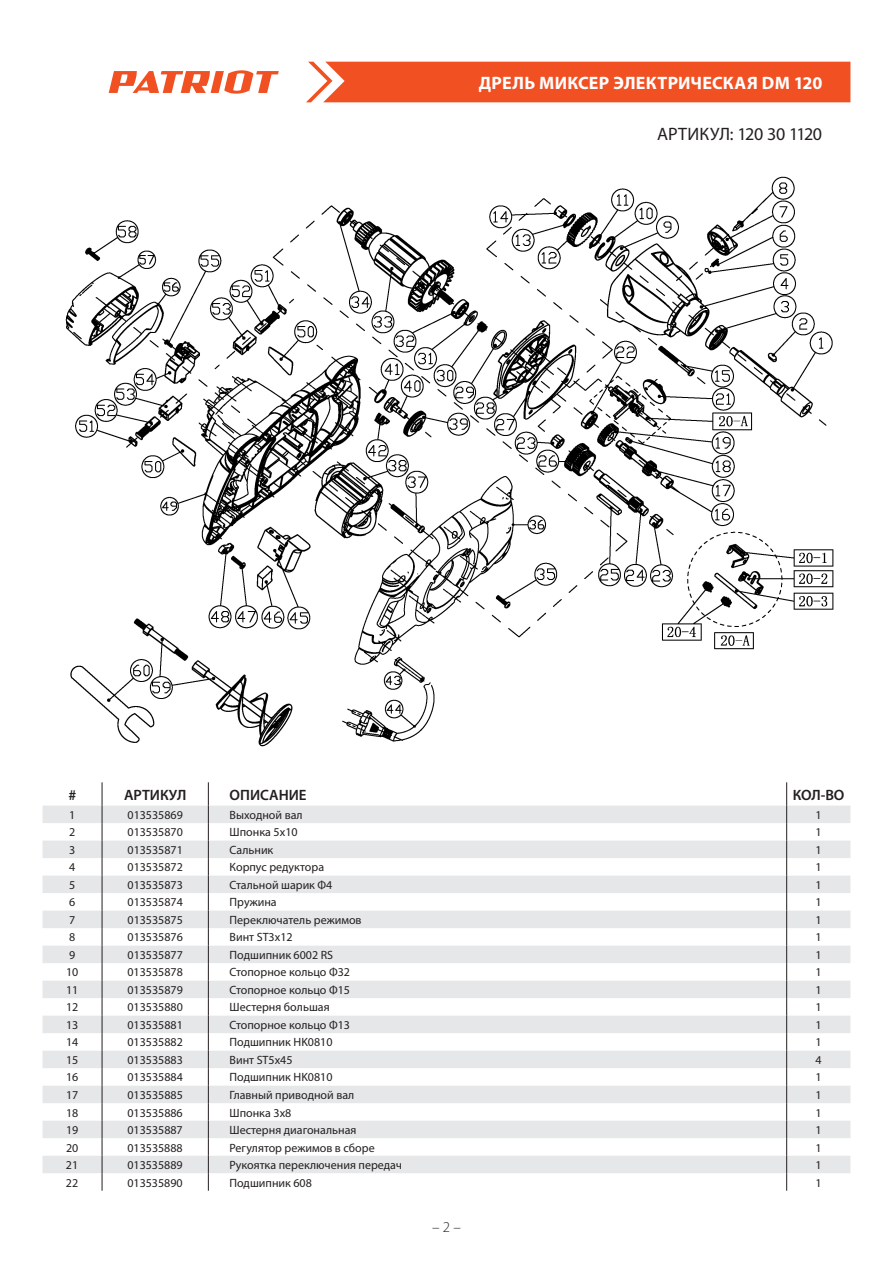
<style>
.page{position:relative;width:893px;height:1263px;background:#fff}
.page>*{position:absolute;margin:0;border:0;box-sizing:border-box;transform-origin:0 0}
.t1{font:700 18px "Myriad Pro";letter-spacing:.015em;color:#fff}
.t2{font:18px "Myriad Pro";letter-spacing:-.01em;color:#231f20}
.t3{font:600 15px "Myriad Pro";color:#231f20}
.t4{font:300 15px "Myriad Pro";color:#231f20}
.t5{font:12px "Myriad Pro";color:#231f20}
</style>
<div class="page">
<div style="left:306px;top:62px;width:544px;height:40px;background:#f15122"></div>
<svg style="left:109px;top:70px;width:170px;height:24px"></svg>
<svg style="left:43px;top:805px;width:807px;height:368px;fill:#e6e7e9"></svg>
<svg style="left:102px;top:782px;width:1px;height:409px"></svg>
<svg style="left:208px;top:782px;width:1px;height:409px"></svg>
<svg style="left:786px;top:782px;width:1px;height:409px"></svg>
<img style="left:65px;top:176px;width:769px;height:571px">
<h1 class="t1" style="left:479px;top:73px;width:345px">ДРЕЛЬ МИКСЕР ЭЛЕКТРИЧЕСКАЯ DM 120</h1>
<h1 class="t2" style="left:657px;top:123px;width:167px">АРТИКУЛ: 120 30 1120</h1>
<p class="t3" style="left:68px;top:785px;width:9px">#</p>
<p class="t3" style="left:124px;top:785px;width:64px">АРТИКУЛ</p>
<p class="t3" style="left:230px;top:785px;width:78px">ОПИСАНИЕ</p>
<p class="t3" style="left:793px;top:785px;width:53px">КОЛ-ВО</p>
<p class="t5" style="left:69px;top:807px;width:8px">1</p>
<p class="t5" style="left:128px;top:807px;width:57px">013535869</p>
<p class="t5" style="left:230px;top:807px;width:75px">Выходной вал</p>
<p class="t5" style="left:815px;top:807px;width:8px">1</p>
<p class="t5" style="left:69px;top:825px;width:8px">2</p>
<p class="t5" style="left:128px;top:825px;width:57px">013535870</p>
<p class="t5" style="left:230px;top:825px;width:70px">Шпонка 5х10</p>
<p class="t5" style="left:815px;top:825px;width:8px">1</p>
<p class="t5" style="left:69px;top:842px;width:8px">3</p>
<p class="t5" style="left:128px;top:842px;width:57px">013535871</p>
<p class="t5" style="left:230px;top:842px;width:45px">Сальник</p>
<p class="t5" style="left:815px;top:842px;width:8px">1</p>
<p class="t5" style="left:69px;top:860px;width:8px">4</p>
<p class="t5" style="left:128px;top:860px;width:57px">013535872</p>
<p class="t5" style="left:230px;top:860px;width:96px">Корпус редуктора</p>
<p class="t5" style="left:815px;top:860px;width:8px">1</p>
<p class="t5" style="left:69px;top:877px;width:8px">5</p>
<p class="t5" style="left:128px;top:877px;width:57px">013535873</p>
<p class="t5" style="left:230px;top:877px;width:104px">Стальной шарик Ф4</p>
<p class="t5" style="left:815px;top:877px;width:8px">1</p>
<p class="t5" style="left:69px;top:895px;width:8px">6</p>
<p class="t5" style="left:128px;top:895px;width:57px">013535874</p>
<p class="t5" style="left:230px;top:895px;width:49px">Пружина</p>
<p class="t5" style="left:815px;top:895px;width:8px">1</p>
<p class="t5" style="left:69px;top:912px;width:8px">7</p>
<p class="t5" style="left:128px;top:912px;width:57px">013535875</p>
<p class="t5" style="left:230px;top:912px;width:134px">Переключатель режимов</p>
<p class="t5" style="left:815px;top:912px;width:8px">1</p>
<p class="t5" style="left:69px;top:930px;width:8px">8</p>
<p class="t5" style="left:128px;top:930px;width:57px">013535876</p>
<p class="t5" style="left:230px;top:930px;width:65px">Винт ST3х12</p>
<p class="t5" style="left:815px;top:930px;width:8px">1</p>
<p class="t5" style="left:69px;top:947px;width:8px">9</p>
<p class="t5" style="left:128px;top:947px;width:57px">013535877</p>
<p class="t5" style="left:230px;top:947px;width:105px">Подшипник 6002 RS</p>
<p class="t5" style="left:815px;top:947px;width:8px">1</p>
<p class="t5" style="left:66px;top:965px;width:14px">10</p>
<p class="t5" style="left:127px;top:965px;width:57px">013535878</p>
<p class="t5" style="left:230px;top:965px;width:122px">Стопорное кольцо Ф32</p>
<p class="t5" style="left:815px;top:965px;width:8px">1</p>
<p class="t5" style="left:66px;top:982px;width:14px">11</p>
<p class="t5" style="left:127px;top:982px;width:57px">013535879</p>
<p class="t5" style="left:230px;top:982px;width:122px">Стопорное кольцо Ф15</p>
<p class="t5" style="left:815px;top:982px;width:8px">1</p>
<p class="t5" style="left:66px;top:1000px;width:14px">12</p>
<p class="t5" style="left:127px;top:1000px;width:57px">013535880</p>
<p class="t5" style="left:230px;top:1000px;width:102px">Шестерня большая</p>
<p class="t5" style="left:815px;top:1000px;width:8px">1</p>
<p class="t5" style="left:66px;top:1017px;width:14px">13</p>
<p class="t5" style="left:127px;top:1017px;width:57px">013535881</p>
<p class="t5" style="left:230px;top:1017px;width:122px">Стопорное кольцо Ф13</p>
<p class="t5" style="left:815px;top:1017px;width:8px">1</p>
<p class="t5" style="left:66px;top:1035px;width:14px">14</p>
<p class="t5" style="left:127px;top:1035px;width:57px">013535882</p>
<p class="t5" style="left:230px;top:1035px;width:104px">Подшипник HK0810</p>
<p class="t5" style="left:815px;top:1035px;width:8px">1</p>
<p class="t5" style="left:66px;top:1052px;width:14px">15</p>
<p class="t5" style="left:127px;top:1052px;width:57px">013535883</p>
<p class="t5" style="left:230px;top:1052px;width:65px">Винт ST5х45</p>
<p class="t5" style="left:815px;top:1052px;width:8px">4</p>
<p class="t5" style="left:66px;top:1070px;width:14px">16</p>
<p class="t5" style="left:127px;top:1070px;width:57px">013535884</p>
<p class="t5" style="left:230px;top:1070px;width:104px">Подшипник HK0810</p>
<p class="t5" style="left:815px;top:1070px;width:8px">1</p>
<p class="t5" style="left:66px;top:1087px;width:14px">17</p>
<p class="t5" style="left:127px;top:1087px;width:57px">013535885</p>
<p class="t5" style="left:230px;top:1087px;width:126px">Главный приводной вал</p>
<p class="t5" style="left:815px;top:1087px;width:8px">1</p>
<p class="t5" style="left:66px;top:1105px;width:14px">18</p>
<p class="t5" style="left:127px;top:1105px;width:57px">013535886</p>
<p class="t5" style="left:230px;top:1105px;width:63px">Шпонка 3х8</p>
<p class="t5" style="left:815px;top:1105px;width:8px">1</p>
<p class="t5" style="left:66px;top:1122px;width:14px">19</p>
<p class="t5" style="left:127px;top:1122px;width:57px">013535887</p>
<p class="t5" style="left:229px;top:1122px;width:128px">Шестерня диагональная</p>
<p class="t5" style="left:815px;top:1122px;width:8px">1</p>
<p class="t5" style="left:66px;top:1140px;width:14px">20</p>
<p class="t5" style="left:127px;top:1140px;width:57px">013535888</p>
<p class="t5" style="left:229px;top:1140px;width:147px">Регулятор режимов в сборе</p>
<p class="t5" style="left:815px;top:1140px;width:8px">1</p>
<p class="t5" style="left:66px;top:1157px;width:14px">21</p>
<p class="t5" style="left:127px;top:1157px;width:57px">013535889</p>
<p class="t5" style="left:229px;top:1157px;width:174px">Рукоятка переключения передач</p>
<p class="t5" style="left:815px;top:1157px;width:8px">1</p>
<p class="t5" style="left:66px;top:1175px;width:14px">22</p>
<p class="t5" style="left:127px;top:1175px;width:57px">013535890</p>
<p class="t5" style="left:229px;top:1175px;width:84px">Подшипник 608</p>
<p class="t5" style="left:815px;top:1175px;width:8px">1</p>
<p class="t4" style="left:432px;top:1218px;width:30px">– 2 –</p>
</div>
